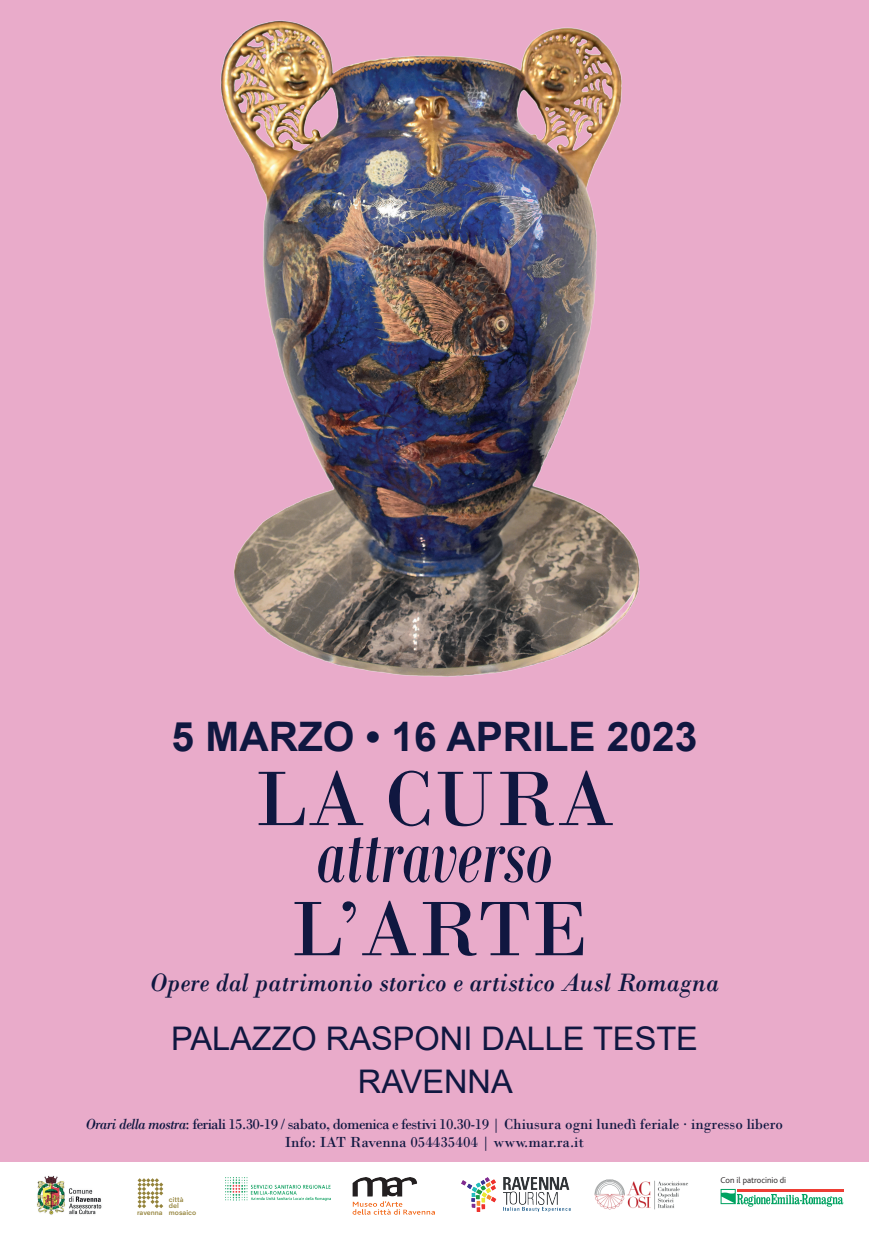
<style>
.page{position:relative;width:869px;height:1241px;background:#fff}
.page>*{position:absolute;margin:0;border:0;box-sizing:border-box;transform-origin:0 0}
.t1{font:81.29px "Bodoni";color:#101740}
.t2{font:italic 81.29px "Bodoni MT Condensed";color:#101740}
.t3{font:700 40.6px "Arial";color:#101740}
.t4{font:32.55px/42.9px "Arial";color:#101740;text-align:center}
.t5{font:italic 26.34px "Bodoni";color:#0f1740}
.t6{font:15.31px/18.4px "Bodoni";color:#0f1740;text-align:center}
.t7{font:300 8.75px "Bliss 2";color:#231f20}
.t8{font:500 7.26px/6.6px "Fold Grotesque Pro";color:#94833b}
.s1{font-style:italic}
</style>
<div class="page">
<div style="left:0;top:0;width:868px;height:1161px;background:#e9abca"></div>
<img style="left:220px;top:20px;width:420px;height:657px">
<img style="left:594px;top:1179px;width:94px;height:31px">
<svg style="left:137px;top:1178px;width:26px;height:29px"></svg>
<img style="left:352px;top:1177px;width:82px;height:36px">
<img style="left:461px;top:1177px;width:109px;height:34px">
<img style="left:225px;top:1177px;width:105px;height:23px">
<img style="left:37px;top:1175px;width:65px;height:40px">
<svg style="left:720px;top:1188px;width:122px;height:18px"></svg>
<h2 class="t3" style="left:171px;top:707px;width:527px">5 MARZO • 16 APRILE 2023</h2>
<h1 class="t1" style="left:254px;top:750px;width:361px">LA CURA</h1>
<h1 class="t2" style="left:316px;top:807px;width:237px">attraverso</h1>
<h1 class="t1" style="left:290px;top:880px;width:299px">L’ARTE</h1>
<h3 class="t5" style="left:150px;top:967px;width:570px">Opere dal patrimonio storico e artistico Ausl Romagna</h3>
<h3 class="t4" style="left:171px;top:1016px;width:528px">PALAZZO RASPONI DALLE TESTE<br>RAVENNA</h3>
<p class="t6" style="left:86px;top:1114px;width:698px"><span class="s1">Orari della mostra</span>: feriali 15.30-19 / sabato, domenica e festivi 10.30-19 | Chiusura ogni lunedì feriale · ingresso libero<br>Info: IAT Ravenna 054435404 | www.mar.ra.it</p>
<p class="t8" style="left:169px;top:1195px;width:29px">città<br>del mosaico</p>
<p class="t8" style="left:137px;top:1208px;width:27px">ravenna</p>
<p class="t7" style="left:720px;top:1174px;width:67px">Con il patrocinio di</p>
</div>
